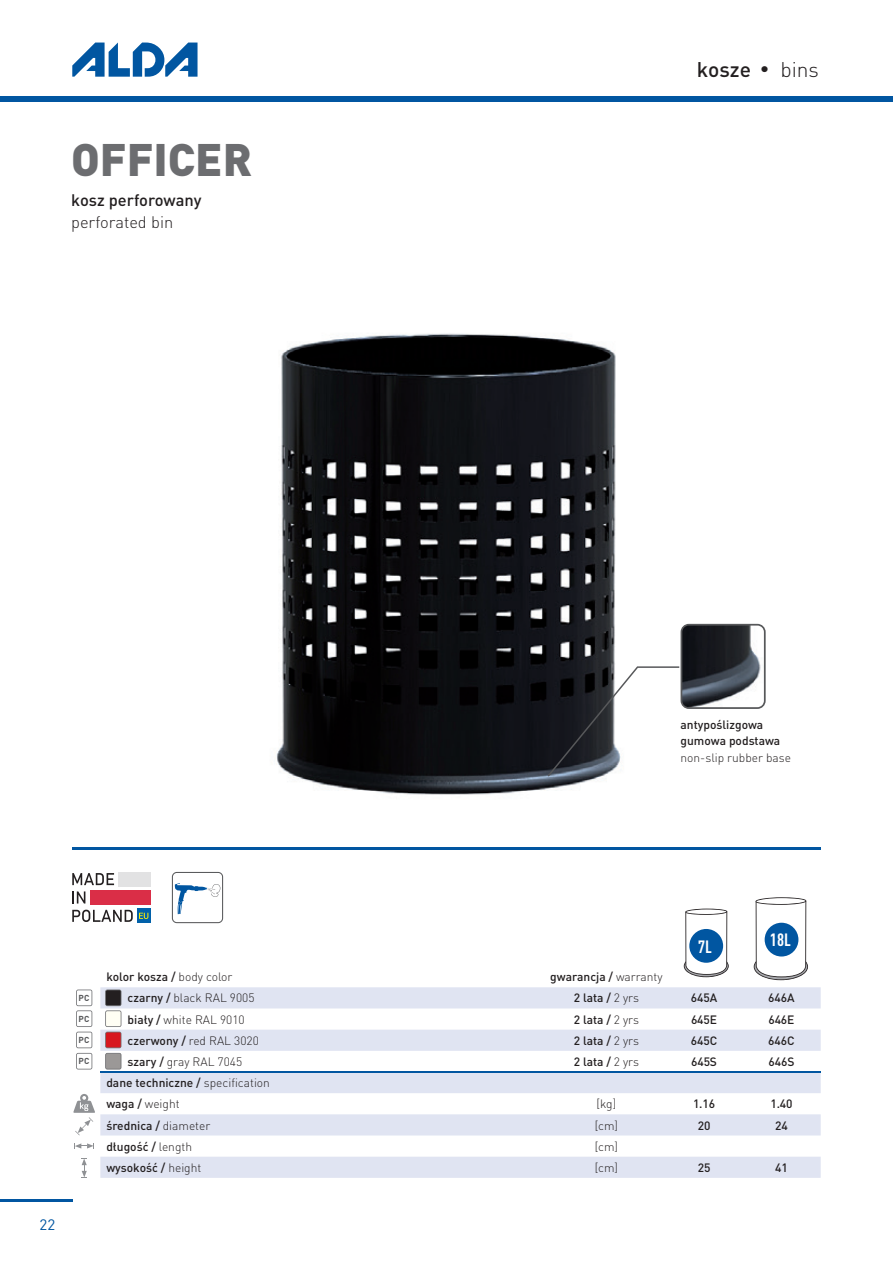
<style>
.page{position:relative;width:893px;height:1263px;background:#fff}
.page>*{position:absolute;margin:0;border:0;box-sizing:border-box;transform-origin:0 0}
.t1{font:900 45px "DIN Pro";color:#6c6d70}
.t2{font:500 21px "DIN Pro";color:#231f20}
.t3{font:700 condensed 17.55px "DIN Pro";color:#fff}
.t4{font:500 16.5px "DIN Pro";color:#231f20}
.t5{font:300 16.5px "DIN Pro";color:#231f20}
.t6{font:15px "DIN Pro";color:#0156a1}
.t7{font:500 12px/21.1px "DIN Pro";color:#231f20}
.t8{font:300 12px "DIN Pro";color:#231f20}
.t9{font:700 8.55px "DIN Pro";color:#57585a}
.s1{font-family:"Swiss 721 Cn AT";font-weight:400}
.s2{font-weight:300}
.s3{font-weight:500}
</style>
<div class="page">
<div style="left:0;top:96px;width:893px;height:5px;background:#0156a1"></div>
<hr style="left:0;top:1199px;width:72px;height:3px;background:#0156a1">
<svg style="left:72px;top:43px;width:126px;height:34px"></svg>
<img style="left:276px;top:333px;width:340px;height:462px">
<svg style="left:100px;top:987px;width:721px;height:191px;fill:#e0e4f2"></svg>
<hr style="left:100px;top:1071px;width:22px;height:2px;background:#0156a1">
<hr style="left:122px;top:1071px;width:425px;height:2px;background:#0156a1">
<hr style="left:547px;top:1071px;width:119px;height:2px;background:#0156a1">
<hr style="left:666px;top:1071px;width:76px;height:2px;background:#0156a1">
<hr style="left:742px;top:1071px;width:79px;height:2px;background:#0156a1">
<svg style="left:105px;top:989px;width:16px;height:80px"></svg>
<svg style="left:76px;top:989px;width:16px;height:80px"></svg>
<hr style="left:72px;top:847px;width:749px;height:2px;background:#0156a1">
<svg style="left:754px;top:897px;width:54px;height:83px"></svg>
<div style="left:765px;top:923px;width:33px;height:33px;background:#0156a1;border-radius:50%"></div>
<svg style="left:684px;top:908px;width:45px;height:69px"></svg>
<div style="left:689px;top:929px;width:34px;height:34px;background:#0156a1;border-radius:50%"></div>
<div style="left:90px;top:890px;width:61px;height:15px;background:#da2e47"></div>
<div style="left:118px;top:872px;width:33px;height:14px;background:#e2e2e3"></div>
<svg style="left:72px;top:873px;width:42px;height:12px"></svg>
<svg style="left:72px;top:891px;width:13px;height:12px"></svg>
<svg style="left:72px;top:910px;width:61px;height:12px"></svg>
<div style="left:137px;top:909px;width:14px;height:14px;background:#0161aa"></div>
<svg style="left:139px;top:913px;width:9px;height:6px"></svg>
<svg style="left:548px;top:624px;width:218px;height:152px"></svg>
<svg style="left:81px;top:1158px;width:6px;height:20px"></svg>
<svg style="left:74px;top:1143px;width:20px;height:6px"></svg>
<svg style="left:73px;top:1094px;width:22px;height:41px"></svg>
<svg style="left:172px;top:872px;width:51px;height:51px"></svg>
<h1 class="t1" style="left:71px;top:129px;width:182px">OFFICER</h1>
<h3 class="t4" style="left:71px;top:189px;width:132px">kosz perforowany</h3>
<h3 class="t5" style="left:71px;top:212px;width:104px">perforated bin</h3>
<h2 class="t2" style="left:697px;top:55px;width:124px">kosze <span class="s1">•</span> <span class="s2">bins</span></h2>
<p class="t7" style="left:681px;top:716px;width:101px;line-height:16.5px">antypoślizgowa gumowa podstawa</p>
<p class="t8" style="left:681px;top:750px;width:112px">non-slip rubber base</p>
<p class="t6" style="left:40px;top:1214px;width:17px">22</p>
<p class="t9" style="left:79px;top:992px;width:12px">PC</p>
<p class="t9" style="left:79px;top:1013px;width:12px">PC</p>
<p class="t9" style="left:79px;top:1034px;width:12px">PC</p>
<p class="t9" style="left:79px;top:1055px;width:12px">PC</p>
<h3 class="t3" style="left:698px;top:936px;width:15px">7L</h3>
<h3 class="t3" style="left:770px;top:929px;width:22px">18L</h3>
<p class="t7" style="left:106px;top:966px;width:128px">kolor kosza / <span class="s2">body color</span></p>
<p class="t7" style="left:550px;top:966px;width:114px">gwarancja / <span class="s2">warranty</span></p>
<p class="t8" style="left:128px;top:991px;width:129px"><span class="s3">czarny /</span> black RAL 9005</p>
<p class="t7" style="left:574px;top:987px;width:67px">2 lata / <span class="s2">2 yrs</span></p>
<p class="t7" style="left:691px;top:987px;width:28px">645A</p>
<p class="t7" style="left:768px;top:987px;width:28px">646A</p>
<p class="t8" style="left:128px;top:1012px;width:119px"><span class="s3">biały /</span> white RAL 9010</p>
<p class="t7" style="left:574px;top:1008px;width:67px">2 lata / <span class="s2">2 yrs</span></p>
<p class="t7" style="left:691px;top:1008px;width:28px">645E</p>
<p class="t7" style="left:768px;top:1008px;width:28px">646E</p>
<p class="t8" style="left:128px;top:1033px;width:133px"><span class="s3">czerwony /</span> red RAL 3020</p>
<p class="t7" style="left:574px;top:1029px;width:67px">2 lata / <span class="s2">2 yrs</span></p>
<p class="t7" style="left:691px;top:1029px;width:28px">645C</p>
<p class="t7" style="left:768px;top:1029px;width:28px">646C</p>
<p class="t8" style="left:128px;top:1054px;width:116px"><span class="s3">szary /</span> gray RAL 7045</p>
<p class="t7" style="left:574px;top:1051px;width:67px">2 lata / <span class="s2">2 yrs</span></p>
<p class="t7" style="left:691px;top:1051px;width:27px">645S</p>
<p class="t7" style="left:768px;top:1051px;width:27px">646S</p>
<p class="t7" style="left:106px;top:1072px;width:165px">dane techniczne / <span class="s2">specification </span>waga / <span class="s2">weight</span></p>
<p class="t8" style="left:596px;top:1096px;width:21px">[kg]</p>
<p class="t7" style="left:693px;top:1093px;width:24px">1.16</p>
<p class="t7" style="left:770px;top:1093px;width:24px">1.40</p>
<p class="t7" style="left:106px;top:1114px;width:105px">średnica / <span class="s2">diameter</span></p>
<p class="t8" style="left:595px;top:1118px;width:25px">[cm]</p>
<p class="t7" style="left:698px;top:1114px;width:14px">20</p>
<p class="t7" style="left:775px;top:1114px;width:14px">24</p>
<p class="t7" style="left:106px;top:1135px;width:87px">długość / <span class="s2">length</span></p>
<p class="t8" style="left:595px;top:1139px;width:25px">[cm]</p>
<p class="t7" style="left:106px;top:1156px;width:97px">wysokość / <span class="s2">height</span></p>
<p class="t8" style="left:595px;top:1160px;width:25px">[cm]</p>
<p class="t7" style="left:698px;top:1156px;width:14px">25</p>
<p class="t7" style="left:775px;top:1156px;width:14px">41</p>
</div>
